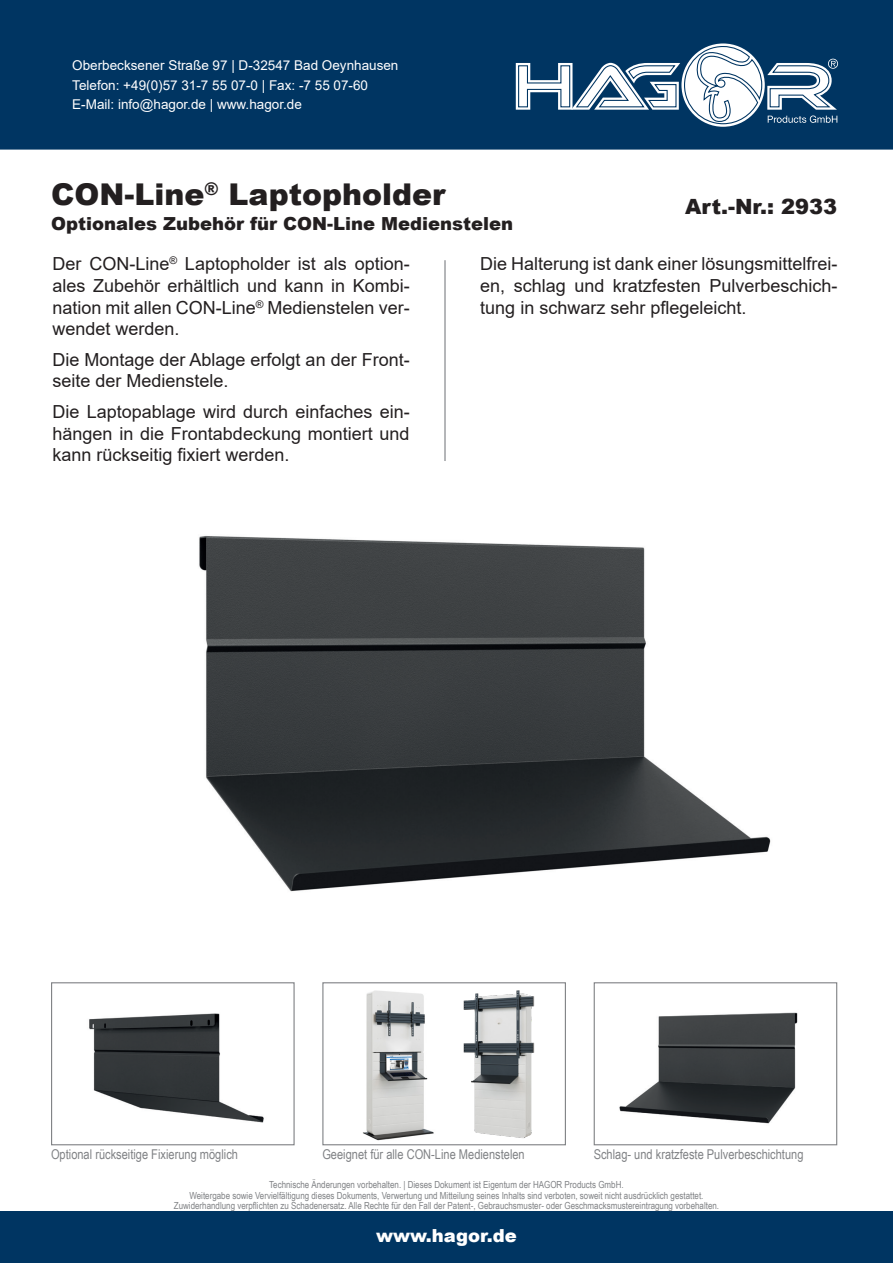
<style>
.page{position:relative;width:893px;height:1263px;background:#fff}
.page>*{position:absolute;margin:0;border:0;box-sizing:border-box;transform-origin:0 0}
.t1{font:900 30px "Arial";color:#231f20}
.t2{font:900 21px "Arial";color:#231f20}
.t3{font:18px/21.6px "Arial";color:#231f20;text-align:justify}
.t4{font:900 18px "Arial";color:#231f20}
.t5{font:900 18px "Arial";color:#fff}
.t6{font:13.5px/19.5px "Arial";color:#fff}
.t7{font:13.5px "Arial Narrow";color:#808285}
.t8{font:9.75px/10.5px "Arial Narrow";color:#808285;text-align:center}
</style>
<div class="page">
<img style="left:322px;top:990px;width:91px;height:156px">
<div style="left:0;top:1212px;width:893px;height:51px;background:#003562"></div>
<div style="left:0;top:0;width:893px;height:150px;background:#003562"></div>
<hr style="left:444px;top:260px;width:2px;height:201px;background:#9d9fa2">
<svg style="left:483px;top:39px;width:376px;height:92px"></svg>
<img style="left:199px;top:536px;width:572px;height:356px">
<img style="left:89px;top:1013px;width:175px;height:110px">
<div style="left:51px;top:982px;width:244px;height:163px;border:1px solid #808285"></div>
<img style="left:619px;top:1012px;width:179px;height:112px">
<div style="left:594px;top:982px;width:243px;height:163px;border:1px solid #808285"></div>
<img style="left:413px;top:982px;width:153px;height:164px">
<p class="t6" style="left:72px;top:56px;width:328px">Oberbecksener Straße 97 | D-32547 Bad Oeynhausen<br>Telefon: +49(0)57 31-7 55 07-0 | Fax: -7 55 07-60<br>E-Mail: info@hagor.de | www.hagor.de</p>
<h1 class="t1" style="left:51px;top:172px;width:396px">CON-Line<sup>®</sup> Laptopholder</h1>
<p class="t4" style="left:51px;top:211px;width:464px">Optionales Zubehör für CON-Line Medienstelen</p>
<p class="t2" style="left:685px;top:191px;width:154px">Art.-Nr.: 2933</p>
<p class="t3" style="left:53px;top:253px;width:359px">Der CON-Line<sup>®</sup> Laptopholder ist als option&shy;ales Zubehör erhältlich und kann in Kombi&shy;nation mit allen CON-Line<sup>®</sup> Medienstelen ver&shy;wendet werden.</p>
<p class="t3" style="left:53px;top:349px;width:359px">Die Montage der Ablage erfolgt an der Front&shy;seite der Medienstele.</p>
<p class="t3" style="left:53px;top:401px;width:359px">Die Laptopablage wird durch einfaches ein&shy;hängen in die Frontabdeckung montiert und kann rückseitig fixiert werden.</p>
<p class="t3" style="left:480px;top:253px;width:359px">Die Halterung ist dank einer lösungsmittelfrei&shy;en, schlag und kratzfesten Pulverbeschich&shy;tung in schwarz sehr pflegeleicht.</p>
<p class="t7" style="left:51px;top:1145px;width:189px">Optional rückseitige Fixierung möglich</p>
<p class="t7" style="left:322px;top:1145px;width:204px">Geeignet für alle CON-Line Medienstelen</p>
<p class="t7" style="left:594px;top:1145px;width:211px">Schlag- und kratzfeste Pulverbeschichtung</p>
<p class="t8" style="left:174px;top:1179px;width:547px">Technische Änderungen vorbehalten. | Dieses Dokument ist Eigentum der HAGOR Products GmbH.<br>Weitergabe sowie Vervielfältigung dieses Dokuments, Verwertung und Mitteilung seines Inhalts sind verboten, soweit nicht ausdrücklich gestattet.<br>Zuwiderhandlung verpflichten zu Schadenersatz. Alle Rechte für den Fall der Patent-, Gebrauchsmuster- oder Geschmacksmustereintragung vorbehalten.</p>
<p class="t5" style="left:376px;top:1222px;width:142px">www.hagor.de</p>
</div>
